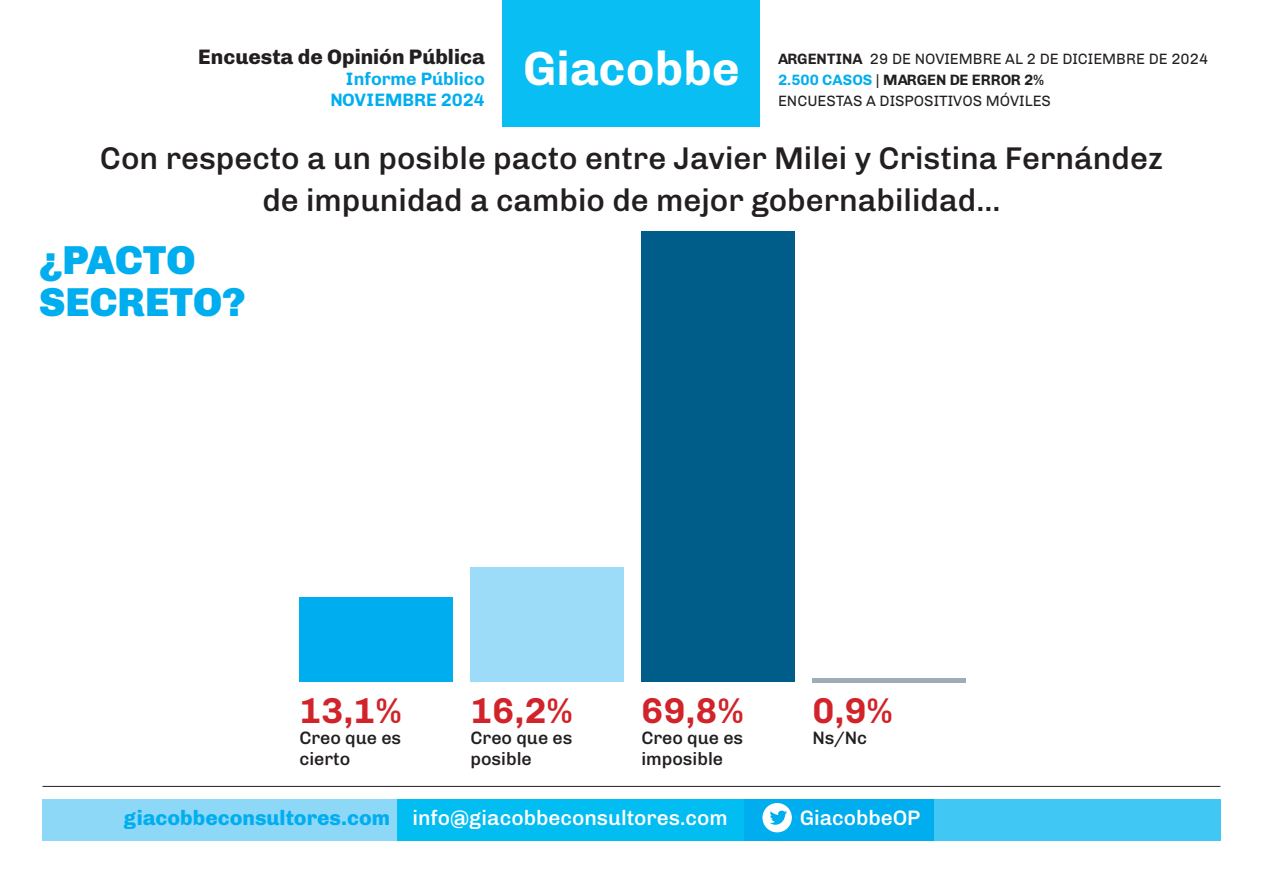
<style>
.page{position:relative;width:1263px;height:893px;background:#fff}
.page>*{position:absolute;margin:0;border:0;box-sizing:border-box;transform-origin:0 0}
.t1{font:700 48px "Chivo";color:#fff}
.t2{font:900 40.5px "Chivo";color:#00aeef}
.t3{font:700 36px "Chivo";color:#d1232a}
.t4{font:500 31.5px/42px "Chivo";color:#231f20;text-align:center}
.t5{font:500 21px "Chivo";color:#fff}
.t6{font:800 21px "Chivo";color:#231f20}
.t7{font:500 18px "Chivo";color:#231f20}
.t8{font:700 18px/21px "Chivo";color:#00aeef;text-align:right}
.t9{font:15px/21px "Chivo";color:#231f20}
.s1{font-weight:700}
.s2{font-weight:700;color:#00aeef}
.s3{font-weight:800;color:#00aeef}
</style>
<div class="page">
<div style="left:43px;top:799px;width:1177px;height:42px;background:#00aeef"></div>
<div style="left:43px;top:799px;width:358px;height:42px;background:#8dd7f7"></div>
<div style="left:934px;top:799px;width:286px;height:42px;background:#40c7f4"></div>
<div style="left:398px;top:799px;width:346px;height:42px;background:#01bdf2"></div>
<div style="left:762px;top:803px;width:30px;height:29px;background:#fff;border-radius:50%"></div>
<svg style="left:770px;top:811px;width:17px;height:14px"></svg>
<div style="left:503px;top:0;width:257px;height:127px;background:#09bef2"></div>
<hr style="left:43px;top:786px;width:1177px;height:1px;background:#231f20">
<div style="left:299px;top:598px;width:153px;height:84px;background:#00aeef"></div>
<div style="left:470px;top:567px;width:153px;height:115px;background:#9cdcf8"></div>
<div style="left:641px;top:232px;width:153px;height:450px;background:#005d8a"></div>
<div style="left:812px;top:678px;width:153px;height:5px;background:#9dacb5"></div>
<p class="t6" style="left:198px;top:40px;width:288px">Encuesta de Opinión Pública</p>
<p class="t8" style="left:330px;top:67px;width:156px">Informe Público<br>NOVIEMBRE 2024</p>
<h1 class="t1" style="left:523px;top:31px;width:218px">Giacobbe</h1>
<p class="t9" style="left:778px;top:47px;width:432px"><span class="s1">ARGENTINA</span> 29 DE NOVIEMBRE AL 2 DE DICIEMBRE DE 2024<br><span class="s2">2.500 CASOS</span> | <span class="s1">MARGEN DE ERROR 2%<br></span>ENCUESTAS A DISPOSITIVOS MÓVILES</p>
<p class="t4" style="left:100px;top:135px;width:1064px">Con respecto a un posible pacto entre Javier Milei y Cristina Fernández de impunidad a cambio de mejor gobernabilidad...</p>
<p class="t2" style="left:39px;top:227px;width:158px">¿PACTO</p>
<p class="t2" style="left:39px;top:269px;width:208px">SECRETO?</p>
<p class="t3" style="left:299px;top:683px;width:104px">13,1%</p>
<p class="t7" style="left:299px;top:724px;width:103px">Creo que es</p>
<p class="t7" style="left:299px;top:745px;width:52px">cierto</p>
<p class="t3" style="left:470px;top:683px;width:104px">16,2%</p>
<p class="t7" style="left:470px;top:724px;width:103px">Creo que es</p>
<p class="t7" style="left:470px;top:745px;width:63px">posible</p>
<p class="t3" style="left:641px;top:683px;width:104px">69,8%</p>
<p class="t7" style="left:641px;top:724px;width:103px">Creo que es</p>
<p class="t7" style="left:641px;top:745px;width:83px">imposible</p>
<p class="t3" style="left:812px;top:683px;width:82px">0,9%</p>
<p class="t7" style="left:812px;top:724px;width:56px">Ns/Nc</p>
<p class="t5" style="left:124px;top:801px;width:605px"><span class="s3">giacobbeconsultores.com</span> info@giacobbeconsultores.com</p>
<p class="t5" style="left:800px;top:801px;width:122px">GiacobbeOP</p>
</div>
